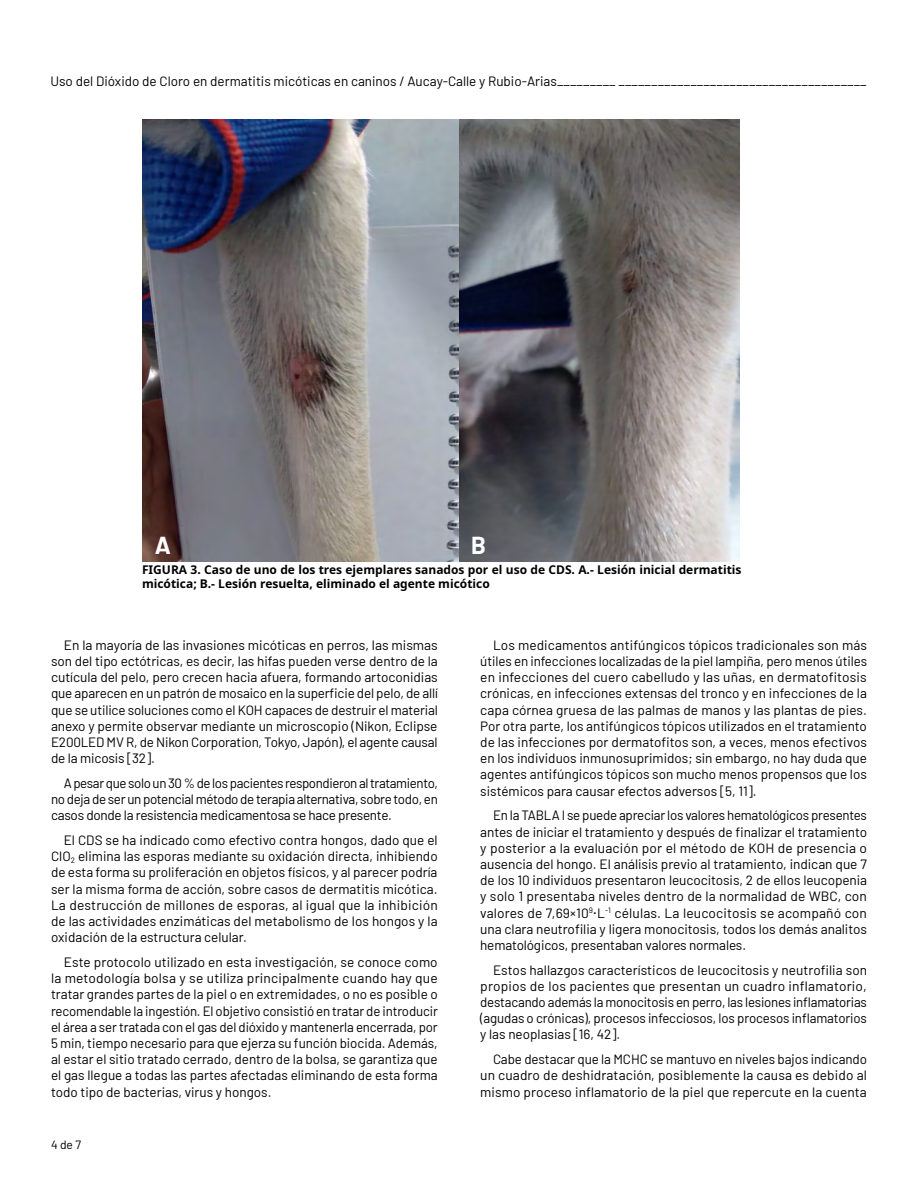
<style>
.page{position:relative;width:918px;height:1188px;background:#fff}
.page>*{position:absolute;margin:0;border:0;box-sizing:border-box;transform-origin:0 0}
.t1{font:700 24px "Barlow";color:#fff}
.t2{font:13.5px/16.2px "Barlow";color:#000;text-align:justify}
.t3{font:700 12px/14.4px "Noto Sans";color:#000}
.t4{font:12px "Barlow";color:#000}
.s1{font-family:"Noto Sans"}
</style>
<div class="page">
<img style="left:142px;top:119px;width:597px;height:442px">
<p class="t2" style="left:50px;top:72px;width:818px">Uso del Dióxido de Cloro en dermatitis micóticas en caninos / Aucay-Calle y Rubio-Arias_________ ______________________________________</p>
<h1 class="t1" style="left:155px;top:527px;width:18px">A</h1>
<h1 class="t1" style="left:471px;top:527px;width:16px">B</h1>
<p class="t3" style="left:142px;top:563px;width:601px">FIGURA 3. Caso de uno de los tres ejemplares sanados por el uso de CDS. A.- Lesión inicial dermatitis micótica; B.- Lesión resuelta, eliminado el agente micótico</p>
<p class="t2" style="left:51px;top:636px;width:388px;text-indent:13px">En la mayoría de las invasiones micóticas en perros, las mismas son del tipo ectótricas, es decir, las hifas pueden verse dentro de la cutícula del pelo, pero crecen hacia afuera, formando artoconidias que aparecen en un patrón de mosaico en la superficie del pelo, de allí que se utilice soluciones como el KOH capaces de destruir el material anexo y permite observar mediante un microscopio (Nikon, Eclipse E200LED MV R, de Nikon Corporation, Tokyo, Japón), el agente causal de la micosis [32].</p>
<p class="t2" style="left:51px;top:774px;width:388px;text-indent:13px">A pesar que solo un 30 % de los pacientes respondieron al tratamiento, no deja de ser un potencial método de terapia alternativa, sobre todo, en casos donde la resistencia medicamentosa se hace presente.</p>
<p class="t2" style="left:51px;top:831px;width:388px;text-indent:13px">El CDS se ha indicado como efectivo contra hongos, dado que el ClO<sub>2</sub> elimina las esporas mediante su oxidación directa, inhibiendo de esta forma su proliferación en objetos físicos, y al parecer podría ser la misma forma de acción, sobre casos de dermatitis micótica.<br>La destrucción de millones de esporas, al igual que la inhibición de las actividades enzimáticas del metabolismo de los hongos y la oxidación de la estructura celular.</p>
<p class="t2" style="left:51px;top:953px;width:388px;text-indent:13px">Este protocolo utilizado en esta investigación, se conoce como la metodología bolsa y se utiliza principalmente cuando hay que tratar grandes partes de la piel o en extremidades, o no es posible o recomendable la ingestión. El objetivo consistió en tratar de introducir el área a ser tratada con el gas del dióxido y mantenerla encerrada, por 5 min, tiempo necesario para que ejerza su función biocida. Además, al estar el sitio tratado cerrado, dentro de la bolsa, se garantiza que el gas llegue a todas las partes afectadas eliminando de esta forma todo tipo de bacterias, virus y hongos.</p>
<p class="t4" style="left:51px;top:1136px;width:32px">4 de 7</p>
<p class="t2" style="left:480px;top:636px;width:388px;text-indent:13px">Los medicamentos antifúngicos tópicos tradicionales son más útiles en infecciones localizadas de la piel lampiña, pero menos útiles en infecciones del cuero cabelludo y las uñas, en dermatofitosis crónicas, en infecciones extensas del tronco y en infecciones de la capa córnea gruesa de las palmas de manos y las plantas de pies.<br>Por otra parte, los antifúngicos tópicos utilizados en el tratamiento de las infecciones por dermatofitos son, a veces, menos efectivos en los individuos inmunosuprimidos; sin embargo, no hay duda que agentes antifúngicos tópicos son mucho menos propensos que los sistémicos para causar efectos adversos [5, 11].</p>
<p class="t2" style="left:480px;top:806px;width:388px;text-indent:13px">En la TABLA I se puede apreciar los valores hematológicos presentes antes de iniciar el tratamiento y después de finalizar el tratamiento y posterior a la evaluación por el método de KOH de presencia o ausencia del hongo. El análisis previo al tratamiento, indican que 7 de los 10 individuos presentaron leucocitosis, 2 de ellos leucopenia y solo 1 presentaba niveles dentro de la normalidad de WBC, con valores de 7,69×10<sup>9</sup><span class="s1">·</span>L<sup>-1</sup> células. La leucocitosis se acompañó con una clara neutrofilia y ligera monocitosis, todos los demás analitos hematológicos, presentaban valores normales.</p>
<p class="t2" style="left:480px;top:961px;width:388px;text-indent:13px">Estos hallazgos característicos de leucocitosis y neutrofilia son propios de los pacientes que presentan un cuadro inflamatorio, destacando además la monocitosis en perro, las lesiones inflamatorias (agudas o crónicas), procesos infecciosos, los procesos inflamatorios y las neoplasias [16, 42].</p>
<p class="t2" style="left:480px;top:1050px;width:388px;text-indent:13px">Cabe destacar que la MCHC se mantuvo en niveles bajos indicando un cuadro de deshidratación, posiblemente la causa es debido al mismo proceso inflamatorio de la piel que repercute en la cuenta</p>
</div>
